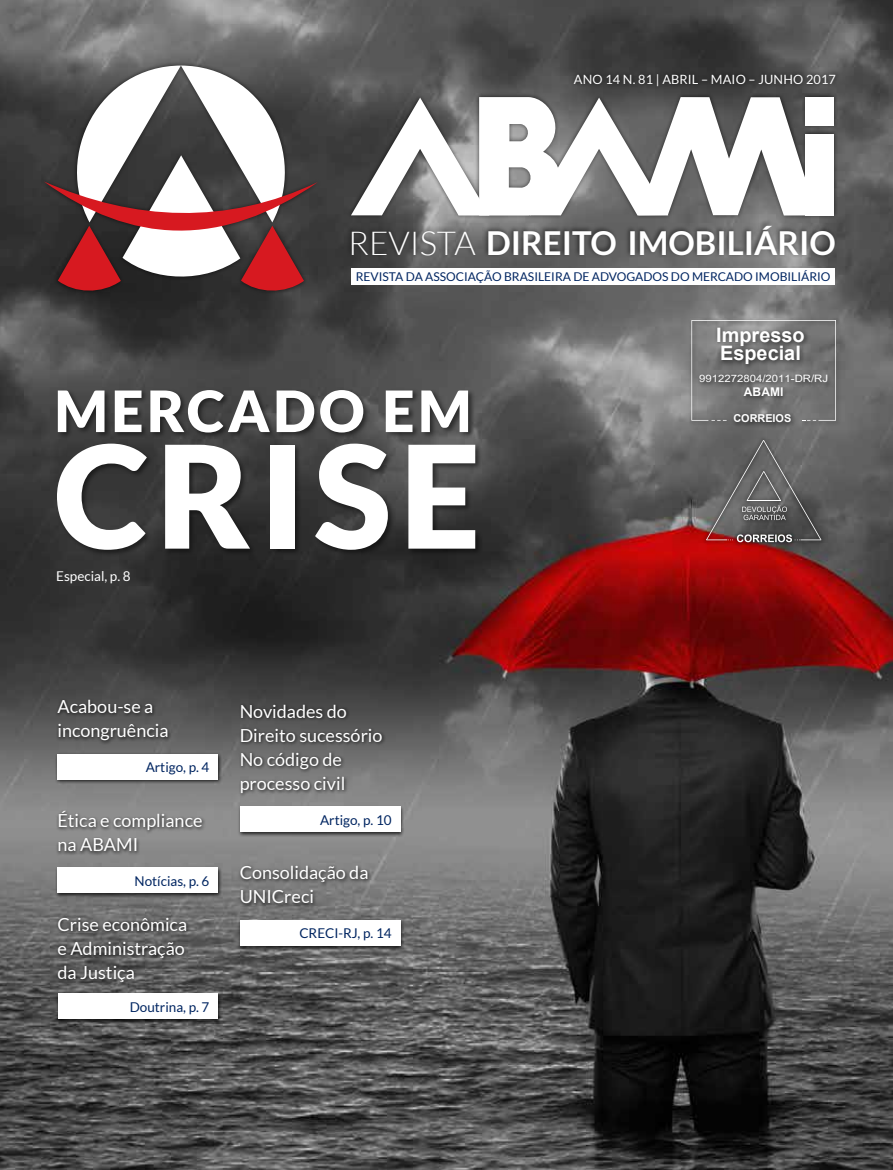
<style>
.page{position:relative;width:893px;height:1170px;background:#fff}
.page>*{position:absolute;margin:0;border:0;box-sizing:border-box;transform-origin:0 0}
.t1{font:900 142.5px "Lato";letter-spacing:.06em;color:#fff}
.t2{font:900 57px "Lato";letter-spacing:.06em;color:#fff}
.t3{font:700 33px "Lato";color:#fff}
.t4{font:700 19.95px/18.3px "Arial";color:#fff}
.t5{font:18px/24px "Lato";color:#fff}
.t6{font:13.5px "Lato";color:#002561}
.t7{font:13.5px "Lato";color:#fff}
.t8{font:12.75px "Lato";letter-spacing:.01em;color:#fff}
.t9{font:12.15px "Lato";color:#002561}
.t10{font:700 12px "Arial";color:#fff}
.t11{font:700 10.8px "Arial";color:#fff}
.t12{font:10.2px "Arial";color:#fff;scale:1.12 1}
.s1{font-weight:300}
</style>
<div class="page">
<img style="left:0;top:0;width:893px;height:1169px">
<div style="left:346px;top:219px;width:492px;height:39px;background:#000;opacity:.5"></div>
<div style="left:570px;top:70px;width:270px;height:20px;background:#000;opacity:.75"></div>
<div style="left:351px;top:268px;width:484px;height:16px;background:#fff"></div>
<div style="left:346px;top:92px;width:492px;height:127px;background:#000;opacity:.6"></div>
<svg style="left:351px;top:97px;width:466px;height:118px"></svg>
<div style="left:805px;top:97px;width:29px;height:29px;background:#fff"></div>
<div style="left:805px;top:134px;width:29px;height:81px;background:#fff"></div>
<div style="left:702px;top:436px;width:124px;height:111px;background:#000;opacity:.96"></div>
<svg style="left:706px;top:440px;width:115px;height:102px"></svg>
<div style="left:688px;top:317px;width:154px;height:111px;background:#000;opacity:.5"></div>
<svg style="left:691px;top:320px;width:145px;height:101px"></svg>
<div style="left:41px;top:61px;width:281px;height:234px;background:#000;opacity:.6"></div>
<svg style="left:44px;top:66px;width:274px;height:228px"></svg>
<div style="left:55px;top:698px;width:167px;height:86px;background:#000;opacity:.75"></div>
<div style="left:58px;top:753px;width:160px;height:26px;background:#fff"></div>
<div style="left:237px;top:702px;width:167px;height:135px;background:#000;opacity:.75"></div>
<div style="left:240px;top:806px;width:160px;height:26px;background:#fff"></div>
<div style="left:237px;top:864px;width:167px;height:86px;background:#000;opacity:.75"></div>
<div style="left:240px;top:920px;width:160px;height:25px;background:#fff"></div>
<div style="left:55px;top:808px;width:167px;height:90px;background:#000;opacity:.75"></div>
<div style="left:58px;top:867px;width:160px;height:26px;background:#fff"></div>
<div style="left:56px;top:915px;width:166px;height:108px;background:#000;opacity:.75"></div>
<div style="left:58px;top:993px;width:160px;height:25px;background:#fff"></div>
<div style="left:55px;top:388px;width:428px;height:169px;background:#000;opacity:.5"></div>
<p class="t8" style="left:574px;top:72px;width:264px">ANO 14 N. 81 | ABRIL – MAIO – JUNHO 2017</p>
<h3 class="t3" style="left:348px;top:224px;width:489px"><span class="s1">REVISTA</span> DIREITO IMOBILIÁRIO</h3>
<p class="t9" style="left:356px;top:270px;width:476px">REVISTA DA ASSOCIAÇÃO BRASILEIRA DE ADVOGADOS DO MERCADO IMOBILIÁRIO</p>
<p class="t4" style="left:716px;top:326px;width:90px">Impresso<br>Especial</p>
<h2 class="t2" style="left:54px;top:378px;width:419px">MERCADO EM</h2>
<h1 class="t1" style="left:54px;top:413px;width:427px">CRISE</h1>
<p class="t7" style="left:56px;top:568px;width:76px">Especial, p. 8</p>
<p class="t5" style="left:57px;top:694px;width:113px">Acabou-se a incongruência</p>
<p class="t6" style="left:146px;top:759px;width:65px">Artigo, p. 4</p>
<p class="t5" style="left:57px;top:808px;width:147px">Ética e compliance na ABAMI</p>
<p class="t6" style="left:135px;top:873px;width:76px">Notícias, p. 6</p>
<p class="t5" style="left:57px;top:912px;width:131px">Crise econômica e Administração da Justiça</p>
<p class="t6" style="left:130px;top:999px;width:81px">Doutrina, p. 7</p>
<p class="t5" style="left:240px;top:698px;width:144px">Novidades do<br>Direito sucessório<br>No código de processo civil</p>
<p class="t6" style="left:320px;top:812px;width:73px">Artigo, p. 10</p>
<p class="t5" style="left:240px;top:860px;width:130px">Consolidação da<br>UNICreci</p>
<p class="t6" style="left:299px;top:925px;width:94px">CRECI-RJ, p. 14</p>
<p class="t12" style="left:699px;top:372px;width:117px">9912272804/2011-DR/RJ</p>
<p class="t10" style="left:744px;top:383px;width:41px">ABAMI</p>
<p class="t11" style="left:733px;top:411px;width:59px">CORREIOS</p>
</div>
